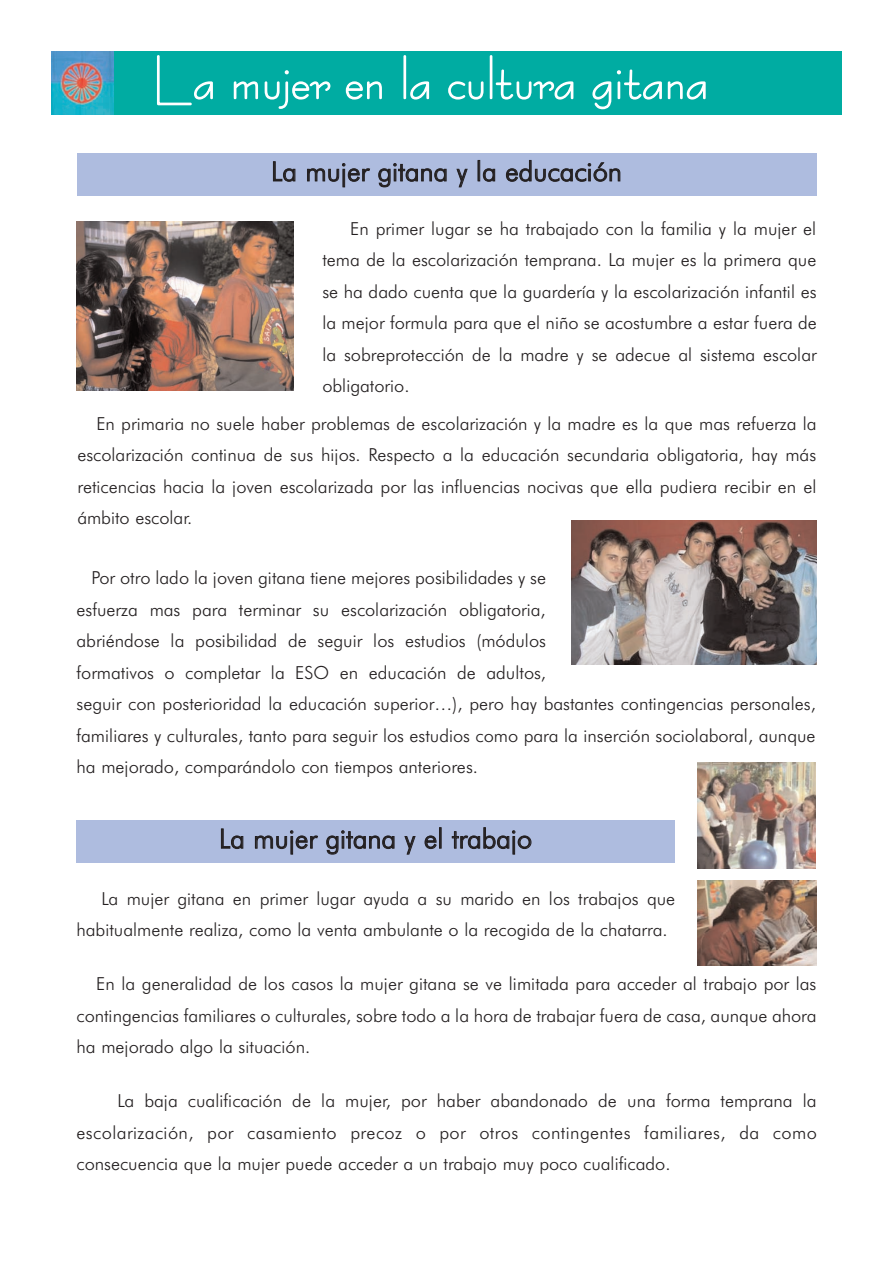
<style>
.page{position:relative;width:893px;height:1263px;background:#fff}
.page>*{position:absolute;margin:0;border:0;box-sizing:border-box;transform-origin:0 0}
.t1{font:54px "TTA65 O00";color:#fff}
.t2{font:27px "TTA3 AO00";color:#231f20}
.t3{font:18px/31.5px "TTA3 AO00";color:#231f20;text-align:justify}
</style>
<div class="page">
<div style="left:77px;top:153px;width:739px;height:43px;background:#aebcdf"></div>
<div style="left:77px;top:820px;width:598px;height:43px;background:#aebcdf"></div>
<img style="left:77px;top:221px;width:216px;height:170px">
<img style="left:572px;top:521px;width:244px;height:144px">
<img style="left:697px;top:763px;width:118px;height:106px">
<img style="left:697px;top:881px;width:119px;height:84px">
<div style="left:51px;top:51px;width:791px;height:64px;background:#00aca2"></div>
<img style="left:52px;top:51px;width:61px;height:64px">
<h1 class="t1" style="left:152px;top:60px;width:558px">La mujer en la cultura gitana</h1>
<h2 class="t2" style="left:271px;top:161px;width:352px">La mujer gitana y la educación</h2>
<p class="t3" style="left:322px;top:214px;width:496px;text-indent:28px">En primer lugar se ha trabajado con la familia y la mujer el tema de la escolarización temprana. La mujer es la primera que se ha dado cuenta que la guardería y la escolarización infantil es la mejor formula para que el niño se acostumbre a estar fuera de la sobreprotección de la madre y se adecue al sistema escolar obligatorio.</p>
<p class="t3" style="left:77px;top:409px;width:741px;text-indent:19px">En primaria no suele haber problemas de escolarización y la madre es la que mas refuerza la escolarización continua de sus hijos. Respecto a la educación secundaria obligatoria, hay más reticencias hacia la joven escolarizada por las influencias nocivas que ella pudiera recibir en el ámbito escolar.</p>
<p class="t3" style="left:77px;top:564px;width:741px;text-align:left;text-indent:15px">Por otro lado la joven gitana tiene mejores posibilidades y se<br>esfuerza mas para terminar su escolarización obligatoria,<br>abriéndose la posibilidad de seguir los estudios (módulos<br>formativos o completar la ESO en educación de adultos,<br>seguir con posterioridad la educación superior…), pero hay bastantes contingencias personales, familiares y culturales, tanto para seguir los estudios como para la inserción sociolaboral, aunque ha mejorado, comparándolo con tiempos anteriores.</p>
<h2 class="t2" style="left:219px;top:828px;width:314px">La mujer gitana y el trabajo</h2>
<p class="t3" style="left:77px;top:884px;width:600px;text-indent:25px">La mujer gitana en primer lugar ayuda a su marido en los trabajos que habitualmente realiza, como la venta ambulante o la recogida de la chatarra.</p>
<p class="t3" style="left:77px;top:970px;width:742px;text-indent:20px">En la generalidad de los casos la mujer gitana se ve limitada para acceder al trabajo por las contingencias familiares o culturales, sobre todo a la hora de trabajar fuera de casa, aunque ahora ha mejorado algo la situación.</p>
<p class="t3" style="left:77px;top:1087px;width:742px;text-indent:41px">La baja cualificación de la mujer, por haber abandonado de una forma temprana la escolarización, por casamiento precoz o por otros contingentes familiares, da como consecuencia que la mujer puede acceder a un trabajo muy poco cualificado.</p>
</div>
